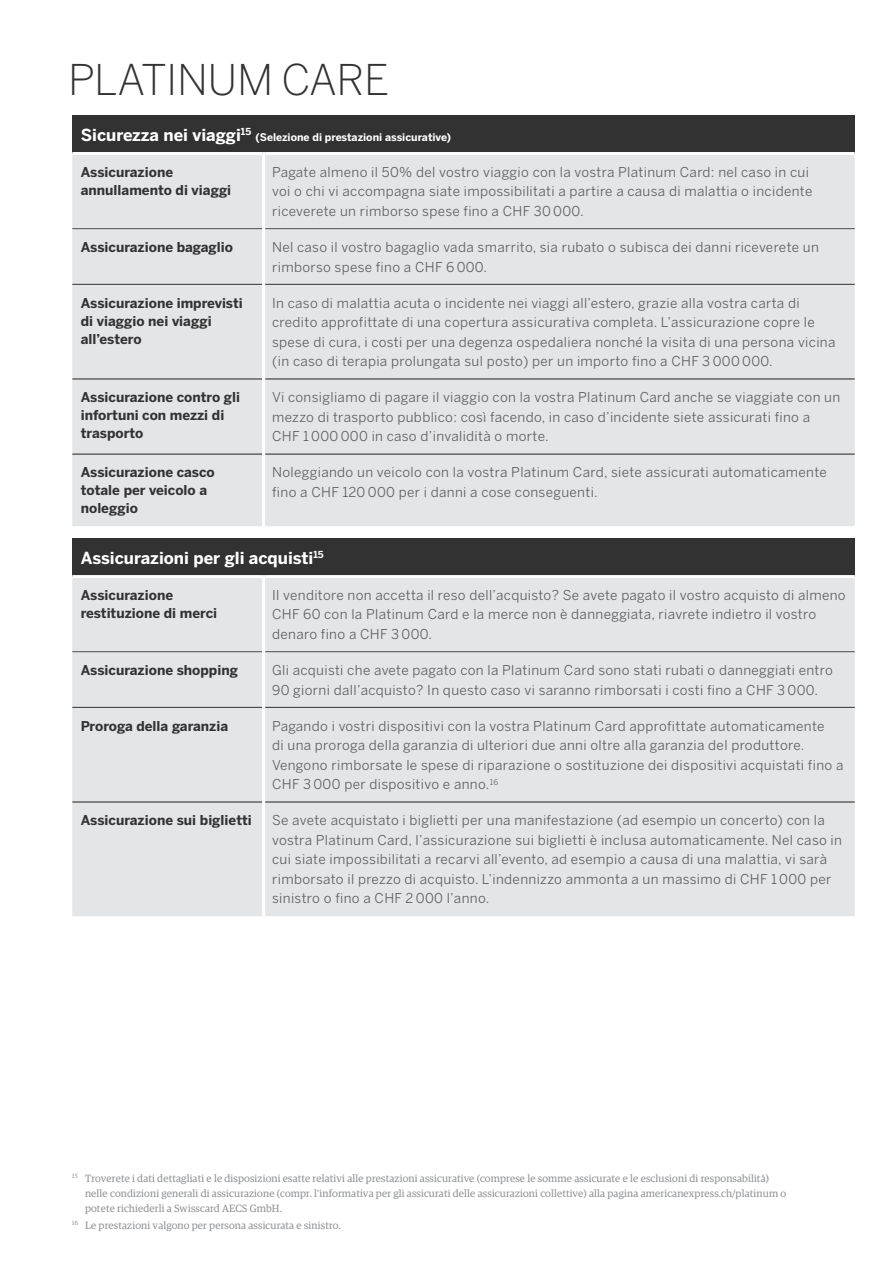
<style>
.page{position:relative;width:893px;height:1263px;background:#fff}
.page>*{position:absolute;margin:0;border:0;box-sizing:border-box;transform-origin:0 0}
.t1{font:300 42px "Benton Sans";letter-spacing:-.01em;color:#333233}
.t2{font:700 16.5px "Benton Sans";color:#fff}
.t3{font:13.5px/19.5px "Benton Sans";letter-spacing:.025em;color:#5f5f62}
.t4{font:700 13.5px/18px "Benton Sans";color:#333233}
.t5{font:10.5px/15px "Guardian Egyp";letter-spacing:.015em;color:#8f9194}
.t6{font:700 10.5px "Benton Sans";color:#fff}
</style>
<div class="page">
<div style="left:72px;top:115px;width:783px;height:39px;background:#333233"></div>
<div style="left:72px;top:155px;width:190px;height:371px;background:#e4e5e7"></div>
<div style="left:265px;top:155px;width:590px;height:371px;background:#e4e5e7"></div>
<hr style="left:72px;top:152px;width:190px;height:3px;background:#fff">
<hr style="left:265px;top:152px;width:590px;height:3px;background:#fff">
<hr style="left:72px;top:228px;width:190px;height:1px;background:#4b4c4d">
<hr style="left:265px;top:228px;width:590px;height:1px;background:#4b4c4d">
<hr style="left:72px;top:284px;width:190px;height:1px;background:#333233">
<hr style="left:265px;top:284px;width:590px;height:1px;background:#333233">
<hr style="left:72px;top:379px;width:190px;height:1px;background:#231f20">
<hr style="left:265px;top:379px;width:590px;height:1px;background:#231f20">
<hr style="left:72px;top:454px;width:190px;height:1px;background:#231f20">
<hr style="left:265px;top:454px;width:590px;height:1px;background:#231f20">
<hr style="left:262px;top:152px;width:3px;height:77px;background:#fff">
<div style="left:72px;top:538px;width:783px;height:38px;background:#333233"></div>
<div style="left:72px;top:578px;width:190px;height:338px;background:#e4e5e7"></div>
<div style="left:265px;top:578px;width:590px;height:338px;background:#e4e5e7"></div>
<hr style="left:72px;top:575px;width:190px;height:3px;background:#fff">
<hr style="left:265px;top:575px;width:590px;height:3px;background:#fff">
<hr style="left:72px;top:651px;width:190px;height:1px;background:#4b4c4d">
<hr style="left:265px;top:651px;width:590px;height:1px;background:#4b4c4d">
<hr style="left:72px;top:707px;width:190px;height:1px;background:#333233">
<hr style="left:265px;top:707px;width:590px;height:1px;background:#333233">
<hr style="left:72px;top:802px;width:190px;height:1px;background:#231f20">
<hr style="left:265px;top:802px;width:590px;height:1px;background:#231f20">
<hr style="left:262px;top:575px;width:3px;height:77px;background:#fff">
<h1 class="t1" style="left:68px;top:55px;width:323px">PLATINUM CARE</h1>
<p class="t2" style="left:81px;top:125px;width:172px">Sicurezza nei viaggi<sup>15</sup></p>
<p class="t6" style="left:256px;top:131px;width:197px">(Selezione di prestazioni assicurative)</p>
<p class="t4" style="left:81px;top:163px;width:152px">Assicurazione annullamento di viaggi</p>
<p class="t3" style="left:272px;top:162px;width:542px">Pagate almeno il 50% del vostro viaggio con la vostra Platinum Card: nel caso in cui voi o chi vi accompagna siate impossibilitati a partire a causa di malattia o incidente riceverete un rimborso spese fino a CHF 30 000.</p>
<p class="t4" style="left:81px;top:238px;width:154px">Assicurazione bagaglio</p>
<p class="t3" style="left:272px;top:237px;width:548px">Nel caso il vostro bagaglio vada smarrito, sia rubato o subisca dei danni riceverete un rimborso spese fino a CHF 6 000.</p>
<p class="t4" style="left:81px;top:294px;width:163px">Assicurazione imprevisti di viaggio nei viaggi all’estero</p>
<p class="t3" style="left:272px;top:293px;width:565px">In caso di malattia acuta o incidente nei viaggi all’estero, grazie alla vostra carta di credito approfittate di una copertura assicurativa completa. L’assicurazione copre le spese di cura, i costi per una degenza ospedaliera nonché la visita di una persona vicina (in caso di terapia prolungata sul posto) per un importo fino a CHF 3 000 000.</p>
<p class="t4" style="left:81px;top:388px;width:161px">Assicurazione contro gli infortuni con mezzi di trasporto</p>
<p class="t3" style="left:272px;top:387px;width:570px">Vi consigliamo di pagare il viaggio con la vostra Platinum Card anche se viaggiate con un mezzo di trasporto pubblico: così facendo, in caso d’incidente siete assicurati fino a<br>CHF 1 000 000 in caso d’invalidità o morte.</p>
<p class="t4" style="left:81px;top:463px;width:135px">Assicurazione casco totale per veicolo a noleggio</p>
<p class="t3" style="left:272px;top:463px;width:556px">Noleggiando un veicolo con la vostra Platinum Card, siete assicurati automaticamente fino a CHF 120 000 per i danni a cose conseguenti.</p>
<p class="t2" style="left:81px;top:548px;width:244px">Assicurazioni per gli acquisti<sup>15</sup></p>
<p class="t4" style="left:81px;top:586px;width:138px">Assicurazione restituzione di merci</p>
<p class="t3" style="left:272px;top:585px;width:575px">Il venditore non accetta il reso dell’acquisto? Se avete pagato il vostro acquisto di almeno<br>CHF 60 con la Platinum Card e la merce non è danneggiata, riavrete indietro il vostro denaro fino a CHF 3 000.</p>
<p class="t4" style="left:81px;top:661px;width:159px">Assicurazione shopping</p>
<p class="t3" style="left:272px;top:660px;width:562px">Gli acquisti che avete pagato con la Platinum Card sono stati rubati o danneggiati entro<br>90 giorni dall’acquisto? In questo caso vi saranno rimborsati i costi fino a CHF 3 000.</p>
<p class="t4" style="left:81px;top:717px;width:149px">Proroga della garanzia</p>
<p class="t3" style="left:272px;top:716px;width:573px">Pagando i vostri dispositivi con la vostra Platinum Card approfittate automaticamente<br>di una proroga della garanzia di ulteriori due anni oltre alla garanzia del produttore.<br>Vengono rimborsate le spese di riparazione o sostituzione dei dispositivi acquistati fino a CHF 3 000 per dispositivo e anno.<sup>16</sup></p>
<p class="t4" style="left:81px;top:811px;width:173px">Assicurazione sui biglietti</p>
<p class="t3" style="left:272px;top:810px;width:571px">Se avete acquistato i biglietti per una manifestazione (ad esempio un concerto) con la vostra Platinum Card, l’assicurazione sui biglietti è inclusa automaticamente. Nel caso in cui siate impossibilitati a recarvi all’evento, ad esempio a causa di una malattia, vi sarà rimborsato il prezzo di acquisto. L’indennizzo ammonta a un massimo di CHF 1 000 per sinistro o fino a CHF 2 000 l’anno.</p>
<p class="t5" style="left:85px;top:1170px;width:703px;text-indent:-13px"><sup>15</sup> Troverete i dati dettagliati e le disposizioni esatte relativi alle prestazioni assicurative (comprese le somme assicurate e le esclusioni di responsabilità) nelle condizioni generali di assicurazione (compr. l’informativa per gli assicurati delle assicurazioni collettive) alla pagina americanexpress.ch/platinum o potete richiederli a Swisscard AECS GmbH.</p>
<p class="t5" style="left:72px;top:1217px;width:270px"><sup>16</sup> Le prestazioni valgono per persona assicurata e sinistro.</p>
</div>
